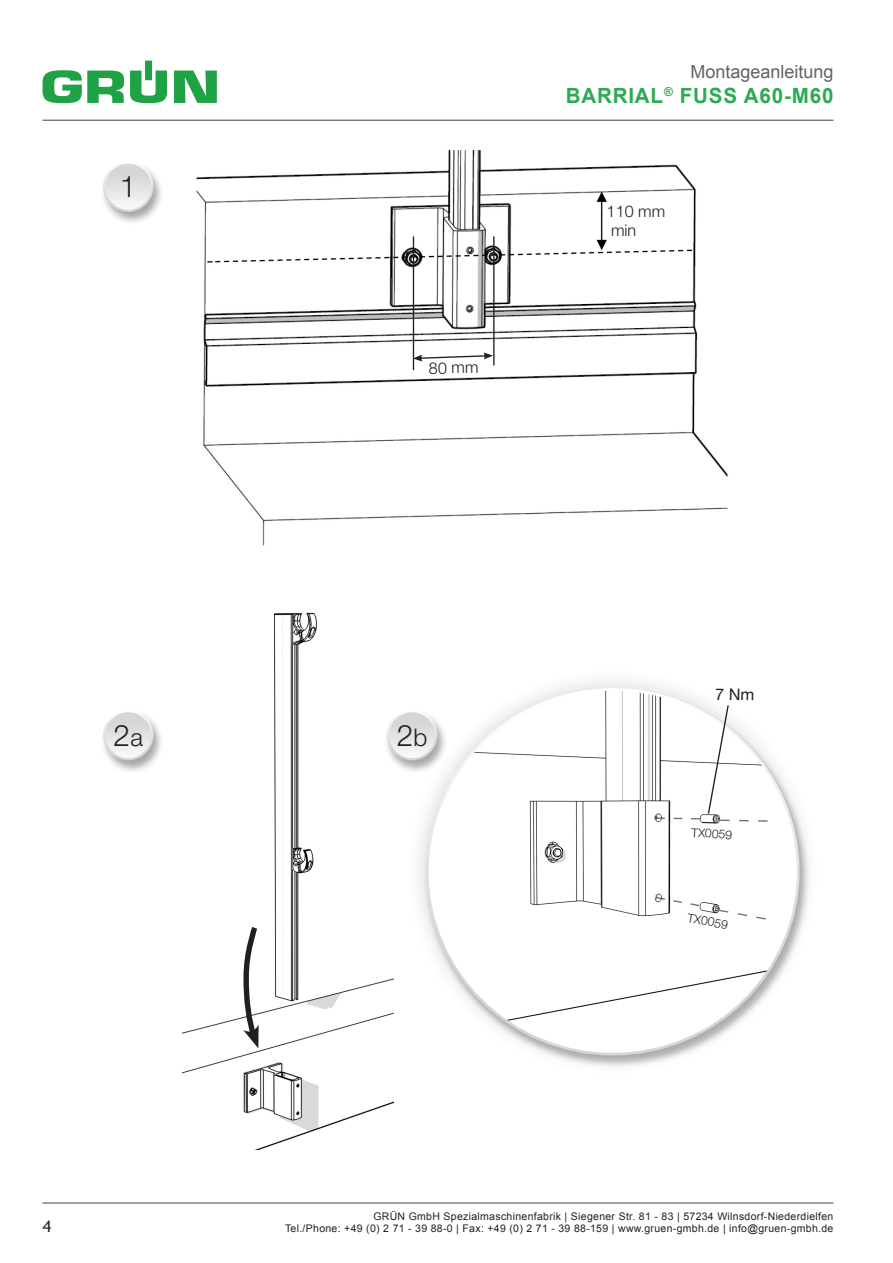
<style>
.page{position:relative;width:893px;height:1263px;background:#fff}
.page>*{position:absolute;margin:0;border:0;box-sizing:border-box;transform-origin:0 0}
.t1{font:300 29.7px "Helvetica Neue LT Pro";color:#231f20}
.t2{font:700 21px "Arial";letter-spacing:.04em;color:#2daa52}
.t3{font:18px "Arial";color:#636366}
.t4{font:500 16.5px "Stone Sans Std";color:#231f20}
.t5{font:300 16.2px/19.5px "Helvetica Neue LT Pro";color:#231f20}
.t6{font:300 12.15px "Helvetica Neue LT Pro";color:#231f20}
.t7{font:10.5px "Arial";letter-spacing:.03em;color:#231f20}
.s1{font-size:24.3px}
</style>
<div class="page">
<svg style="left:43px;top:70px;width:81px;height:33px"></svg>
<svg style="left:130px;top:71px;width:37px;height:32px"></svg>
<svg style="left:174px;top:71px;width:43px;height:32px"></svg>
<div style="left:145px;top:61px;width:7px;height:19px;background:#1fa245"></div>
<hr style="left:43px;top:120px;width:790px;height:1px;background:#636366">
<hr style="left:43px;top:1202px;width:790px;height:1px;background:#636366">
<img style="left:196px;top:150px;width:532px;height:396px">
<div style="left:100px;top:161px;width:64px;height:64px;background:#231f20;opacity:.4"></div>
<svg style="left:104px;top:163px;width:48px;height:48px"></svg>
<div style="left:103px;top:162px;width:50px;height:50px;border:2px solid #fff;border-radius:50%"></div>
<div style="left:100px;top:710px;width:64px;height:64px;background:#231f20;opacity:.4"></div>
<svg style="left:104px;top:711px;width:48px;height:48px"></svg>
<div style="left:103px;top:710px;width:50px;height:50px;border:2px solid #fff;border-radius:50%"></div>
<div style="left:405px;top:667px;width:416px;height:410px;background:#231f20;opacity:.2"></div>
<img style="left:427px;top:689px;width:371px;height:365px">
<img style="left:183px;top:612px;width:210px;height:537px">
<hr style="left:413px;top:236px;width:1px;height:134px;background:#231f20">
<hr style="left:493px;top:236px;width:1px;height:129px;background:#231f20">
<svg style="left:414px;top:352px;width:79px;height:10px"></svg>
<div style="left:384px;top:710px;width:64px;height:64px;background:#231f20;opacity:.4"></div>
<svg style="left:388px;top:711px;width:48px;height:48px"></svg>
<div style="left:387px;top:710px;width:50px;height:50px;border:2px solid #fff;border-radius:50%"></div>
<svg style="left:655px;top:817px;width:46px;height:3px"></svg>
<svg style="left:655px;top:896px;width:46px;height:11px"></svg>
<svg style="left:717px;top:909px;width:50px;height:11px"></svg>
<svg style="left:243px;top:922px;width:18px;height:126px"></svg>
<svg style="left:707px;top:688px;width:62px;height:134px"></svg>
<h1 class="t1" style="left:120px;top:169px;width:18px">1</h1>
<h1 class="t1" style="left:113px;top:717px;width:31px">2<span class="s1">a</span></h1>
<h3 class="t5" style="left:429px;top:358px;width:51px;rotate:-1deg">80 mm</h3>
<h3 class="t3" style="left:690px;top:60px;width:145px">Montageanleitung</h3>
<h2 class="t2" style="left:566px;top:82px;width:269px">BARRIAL<sup>®</sup> FUSS A60-M60</h2>
<h3 class="t5" style="left:607px;top:201px;width:60px">110 mm min</h3>
<h1 class="t1" style="left:397px;top:717px;width:32px">2<span class="s1">b</span></h1>
<p class="t6" style="left:692px;top:825px;width:42px;rotate:3deg">TX0059</p>
<p class="t6" style="left:689px;top:910px;width:42px;rotate:10deg">TX0059</p>
<p class="t7" style="left:373px;top:1209px;width:462px">GRÜN GmbH Spezialmaschinenfabrik | Siegener Str. 81 - 83 | 57234 Wilnsdorf-Niederdielfen</p>
<h3 class="t4" style="left:43px;top:1216px;width:11px">4</h3>
<p class="t7" style="left:285px;top:1221px;width:550px">Tel./Phone: +49 (0) 2 71 - 39 88-0 | Fax: +49 (0) 2 71 - 39 88-159 | www.gruen-gmbh.de | info@gruen-gmbh.de</p>
</div>
